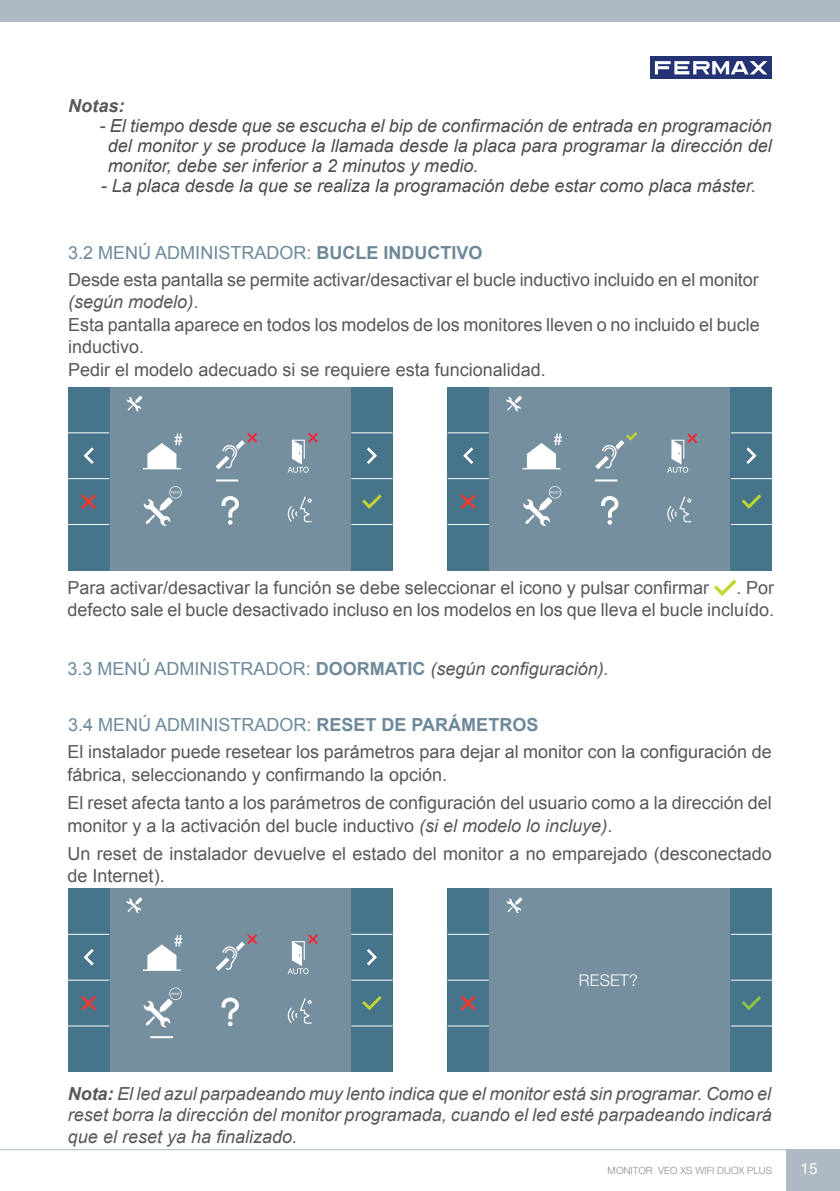
<style>
.page{position:relative;width:840px;height:1191px;background:#fff}
.page>*{position:absolute;margin:0;border:0;box-sizing:border-box;transform-origin:0 0}
.t1{font:18px/22.4px "Arial";color:#57585a}
.NOTAS{font:italic 18px/20px "Arial";color:#4f4c4d;text-align:justify}
.t2{font:italic 18px/21.6px "Arial";color:#57585a;text-align:justify}
.Nota{font:18px "Arial";color:#6d899a}
.NOTAS-2{font:italic 700 18px "Arial";letter-spacing:.005em;color:#57585a}
.t3{font:300 16.2px "Helvetica Neue LT Std";letter-spacing:.01em;color:#fff}
.t4{font:15.4px "Helvetica Neue";color:#fff}
.t5{font:300 10px "Helvetica Neue LT Std";letter-spacing:.005em;color:#8a8a8e}
.s1{color:#57585a}
.s2{font-weight:700}
.s3{font-style:normal}
.s4{font-style:italic;color:#57585a}
.s5{font-style:italic}
</style>
<div class="page">
<div style="left:786px;top:1149px;width:53px;height:42px;background:#aeb9c4"></div>
<div style="left:650px;top:57px;width:121px;height:22px;background:#243374"></div>
<svg style="left:654px;top:61px;width:113px;height:13px"></svg>
<hr style="left:0;top:1149px;width:839px;height:1px;background:#aeb9c4">
<div style="left:0;top:0;width:839px;height:22px;background:#aeb9c4"></div>
<svg style="left:714px;top:579px;width:22px;height:17px"></svg>
<div style="left:109px;top:387px;width:242px;height:183px;background:#758f9f"></div>
<div style="left:68px;top:387px;width:41px;height:46px;background:#46748a"></div>
<div style="left:68px;top:433px;width:41px;height:45px;background:#46748a"></div>
<div style="left:68px;top:478px;width:41px;height:46px;background:#46748a"></div>
<div style="left:68px;top:524px;width:41px;height:46px;background:#46748a"></div>
<hr style="left:68px;top:524px;width:41px;height:1px;background:#fff">
<hr style="left:68px;top:478px;width:41px;height:1px;background:#fff">
<hr style="left:68px;top:432px;width:41px;height:1px;background:#fff">
<div style="left:351px;top:387px;width:41px;height:46px;background:#46748a"></div>
<div style="left:351px;top:433px;width:41px;height:45px;background:#46748a"></div>
<div style="left:351px;top:478px;width:41px;height:46px;background:#46748a"></div>
<div style="left:351px;top:524px;width:41px;height:46px;background:#46748a"></div>
<hr style="left:351px;top:524px;width:41px;height:1px;background:#fff">
<hr style="left:351px;top:478px;width:41px;height:1px;background:#fff">
<hr style="left:351px;top:432px;width:41px;height:1px;background:#fff">
<svg style="left:126px;top:396px;width:16px;height:15px"></svg>
<svg style="left:221px;top:496px;width:18px;height:29px"></svg>
<svg style="left:143px;top:433px;width:39px;height:36px"></svg>
<svg style="left:367px;top:447px;width:10px;height:17px"></svg>
<svg style="left:83px;top:447px;width:11px;height:17px"></svg>
<svg style="left:81px;top:494px;width:15px;height:15px"></svg>
<svg style="left:362px;top:494px;width:19px;height:15px"></svg>
<svg style="left:143px;top:486px;width:39px;height:40px"></svg>
<svg style="left:287px;top:496px;width:24px;height:26px"></svg>
<svg style="left:215px;top:433px;width:42px;height:36px"></svg>
<svg style="left:287px;top:433px;width:31px;height:40px"></svg>
<hr style="left:216px;top:479px;width:22px;height:2px;background:#fff">
<div style="left:488px;top:387px;width:242px;height:183px;background:#758f9f"></div>
<div style="left:447px;top:387px;width:41px;height:46px;background:#46748a"></div>
<div style="left:447px;top:433px;width:41px;height:45px;background:#46748a"></div>
<div style="left:447px;top:478px;width:41px;height:46px;background:#46748a"></div>
<div style="left:447px;top:524px;width:41px;height:46px;background:#46748a"></div>
<hr style="left:447px;top:524px;width:41px;height:1px;background:#fff">
<hr style="left:447px;top:478px;width:41px;height:1px;background:#fff">
<hr style="left:447px;top:432px;width:41px;height:1px;background:#fff">
<div style="left:730px;top:387px;width:41px;height:46px;background:#46748a"></div>
<div style="left:730px;top:433px;width:41px;height:45px;background:#46748a"></div>
<div style="left:730px;top:478px;width:41px;height:46px;background:#46748a"></div>
<div style="left:730px;top:524px;width:41px;height:46px;background:#46748a"></div>
<hr style="left:730px;top:524px;width:41px;height:1px;background:#fff">
<hr style="left:730px;top:478px;width:41px;height:1px;background:#fff">
<hr style="left:730px;top:432px;width:41px;height:1px;background:#fff">
<svg style="left:506px;top:396px;width:15px;height:15px"></svg>
<svg style="left:601px;top:496px;width:17px;height:29px"></svg>
<svg style="left:522px;top:433px;width:39px;height:36px"></svg>
<svg style="left:746px;top:447px;width:10px;height:17px"></svg>
<svg style="left:463px;top:447px;width:10px;height:17px"></svg>
<svg style="left:461px;top:494px;width:14px;height:15px"></svg>
<svg style="left:741px;top:494px;width:19px;height:15px"></svg>
<svg style="left:523px;top:486px;width:38px;height:40px"></svg>
<svg style="left:595px;top:432px;width:42px;height:37px"></svg>
<svg style="left:667px;top:496px;width:23px;height:26px"></svg>
<svg style="left:667px;top:433px;width:29px;height:40px"></svg>
<hr style="left:594px;top:479px;width:23px;height:2px;background:#fff">
<div style="left:109px;top:888px;width:242px;height:184px;background:#758f9f"></div>
<div style="left:68px;top:888px;width:41px;height:46px;background:#46748a"></div>
<div style="left:68px;top:934px;width:41px;height:46px;background:#46748a"></div>
<div style="left:68px;top:980px;width:41px;height:46px;background:#46748a"></div>
<div style="left:68px;top:1026px;width:41px;height:46px;background:#46748a"></div>
<hr style="left:68px;top:1025px;width:41px;height:1px;background:#fff">
<hr style="left:68px;top:979px;width:41px;height:1px;background:#fff">
<hr style="left:68px;top:934px;width:41px;height:1px;background:#fff">
<div style="left:351px;top:888px;width:41px;height:46px;background:#46748a"></div>
<div style="left:351px;top:934px;width:41px;height:46px;background:#46748a"></div>
<div style="left:351px;top:980px;width:41px;height:46px;background:#46748a"></div>
<div style="left:351px;top:1026px;width:41px;height:46px;background:#46748a"></div>
<hr style="left:351px;top:1025px;width:41px;height:1px;background:#fff">
<hr style="left:351px;top:979px;width:41px;height:1px;background:#fff">
<hr style="left:351px;top:934px;width:41px;height:1px;background:#fff">
<svg style="left:126px;top:897px;width:16px;height:16px"></svg>
<svg style="left:221px;top:997px;width:18px;height:29px"></svg>
<svg style="left:143px;top:935px;width:39px;height:36px"></svg>
<svg style="left:367px;top:949px;width:10px;height:16px"></svg>
<svg style="left:83px;top:949px;width:11px;height:16px"></svg>
<svg style="left:81px;top:995px;width:15px;height:15px"></svg>
<svg style="left:362px;top:996px;width:19px;height:14px"></svg>
<svg style="left:143px;top:987px;width:39px;height:40px"></svg>
<svg style="left:287px;top:998px;width:24px;height:25px"></svg>
<svg style="left:216px;top:934px;width:41px;height:37px"></svg>
<svg style="left:287px;top:934px;width:31px;height:40px"></svg>
<hr style="left:150px;top:1036px;width:23px;height:2px;background:#fff">
<div style="left:488px;top:888px;width:242px;height:184px;background:#758f9f"></div>
<div style="left:447px;top:888px;width:41px;height:46px;background:#46748a"></div>
<div style="left:447px;top:934px;width:41px;height:46px;background:#46748a"></div>
<div style="left:447px;top:980px;width:41px;height:46px;background:#46748a"></div>
<div style="left:447px;top:1026px;width:41px;height:46px;background:#46748a"></div>
<hr style="left:447px;top:1025px;width:41px;height:1px;background:#fff">
<hr style="left:447px;top:979px;width:41px;height:1px;background:#fff">
<hr style="left:447px;top:934px;width:41px;height:1px;background:#fff">
<div style="left:730px;top:888px;width:41px;height:46px;background:#46748a"></div>
<div style="left:730px;top:934px;width:41px;height:46px;background:#46748a"></div>
<div style="left:730px;top:980px;width:41px;height:46px;background:#46748a"></div>
<div style="left:730px;top:1026px;width:41px;height:46px;background:#46748a"></div>
<hr style="left:730px;top:1025px;width:41px;height:1px;background:#fff">
<hr style="left:730px;top:979px;width:41px;height:1px;background:#fff">
<hr style="left:730px;top:934px;width:41px;height:1px;background:#fff">
<svg style="left:461px;top:995px;width:14px;height:15px"></svg>
<svg style="left:742px;top:996px;width:18px;height:14px"></svg>
<svg style="left:506px;top:897px;width:16px;height:16px"></svg>
<p class="NOTAS-2" style="left:68px;top:93px;width:58px">Notas:</p>
<p class="NOTAS" style="left:108px;top:115px;width:665px;text-indent:-8px"><span class="s1">-</span> El tiempo desde que se escucha el bip de confirmación de entrada en programación del monitor y se produce la llamada desde la placa para programar la dirección del monitor, debe ser inferior a 2 minutos y medio.</p>
<p class="NOTAS" style="left:101px;top:175px;width:656px">- La placa desde la que se realiza la programación debe estar como placa máster.</p>
<p class="Nota" style="left:68px;top:240px;width:416px">3.2 MENÚ ADMINISTRADOR: <span class="s2">BUCLE INDUCTIVO</span></p>
<p class="t1" style="left:68px;top:268px;width:691px">Desde esta pantalla se permite activar/desactivar el bucle inductivo incluido en el monitor</p>
<p class="t2" style="left:68px;top:291px;width:132px">(según modelo)<span class="s3">.</span></p>
<p class="t1" style="left:68px;top:313px;width:692px">Esta pantalla aparece en todos los modelos de los monitores lleven o no incluido el bucle</p>
<p class="t1" style="left:68px;top:336px;width:78px">inductivo.</p>
<p class="t1" style="left:68px;top:358px;width:479px">Pedir el modelo adecuado si se requiere esta funcionalidad.</p>
<p class="t1" style="left:67px;top:576px;width:643px">Para activar/desactivar la función se debe seleccionar el icono y pulsar confirmar</p>
<p class="t1" style="left:67px;top:576px;width:707px;text-align:right">. Por<br>defecto sale el bucle desactivado incluso en los modelos en los que lleva el bucle incluído.</p>
<p class="Nota" style="left:67px;top:657px;width:542px">3.3 MENÚ ADMINISTRADOR: <span class="s2">DOORMATIC</span> <span class="s4">(según configuración).</span></p>
<p class="Nota" style="left:68px;top:712px;width:471px">3.4 MENÚ ADMINISTRADOR: <span class="s2">RESET DE PARÁMETROS</span></p>
<p class="t1" style="left:67px;top:741px;width:705px">El instalador puede resetear los parámetros para dejar al monitor con la configuración de fábrica, seleccionando y confirmando la opción.</p>
<p class="t1" style="left:67px;top:791px;width:705px">El reset afecta tanto a los parámetros de configuración del usuario como a la dirección del monitor y a la activación del bucle inductivo <span class="s5">(si el modelo lo incluye)</span>.</p>
<p class="t1" style="left:67px;top:842px;width:705px">Un reset de instalador devuelve el estado del monitor a no emparejado (desconectado de Internet).</p>
<p class="t3" style="left:578px;top:970px;width:60px">RESET?</p>
<p class="t2" style="left:68px;top:1082px;width:704px"><span class="s2">Nota:</span> El led azul parpadeando muy lento indica que el monitor está sin programar. Como el reset borra la dirección del monitor programada, cuando el led esté parpadeando indicará que el reset ya ha finalizado.</p>
<p class="t5" style="left:607px;top:1164px;width:166px">MONITOR VEO XS WIFI DUOX PLUS</p>
<p class="t4" style="left:800px;top:1159px;width:19px">15</p>
</div>
